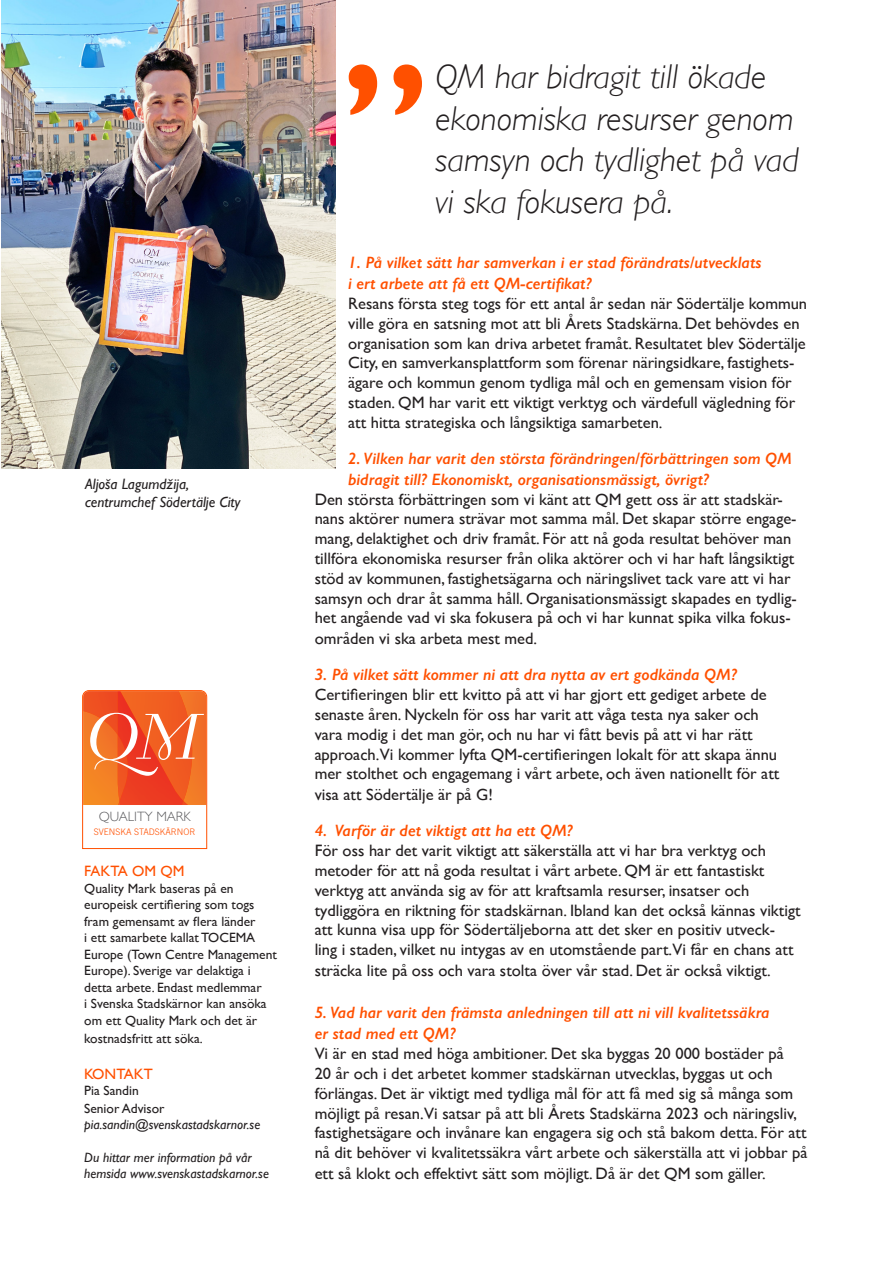
<style>
.page{position:relative;width:893px;height:1263px;background:#fff}
.page>*{position:absolute;margin:0;border:0;box-sizing:border-box;transform-origin:0 0}
.t1{font:63.45px "Bellevue BQ";color:#fff}
.t2{font:italic 300 34.5px "Gill Sans";color:#231f20}
.t3{font:16.5px/20px "Gill Sans";color:#231f20}
.t4{font:italic 600 16.5px "Gill Sans";color:#ff5000}
.t5{font:italic 15px "Gill Sans";color:#231f20}
.t6{font:15px "Gill Sans";color:#ff5000}
.t7{font:13.5px/16.5px "Gill Sans";color:#231f20}
.t8{font:italic 13.5px/16.2px "Gill Sans";color:#231f20}
.t9{font:300 13.5px "Gill Sans";color:#5a5a5d}
.t10{font:300 9px "Trade Gothic LT Std";color:#ff5000}
</style>
<div class="page">
<img style="left:1px;top:0;width:334px;height:468px">
<svg style="left:82px;top:690px;width:125px;height:159px"></svg>
<svg style="left:349px;top:64px;width:73px;height:51px"></svg>
<p class="t5" style="left:85px;top:475px;width:106px">Aljoša Lagumdžija,</p>
<p class="t5" style="left:85px;top:493px;width:157px">centrumchef Södertälje City</p>
<p class="t1" style="left:79px;top:702px;width:114px">QM</p>
<p class="t9" style="left:99px;top:806px;width:93px">QUALITY MARK</p>
<p class="t10" style="left:94px;top:826px;width:103px">SVENSKA STADSKÄRNOR</p>
<p class="t6" style="left:84px;top:862px;width:102px">FAKTA OM QM</p>
<p class="t7" style="left:84px;top:880px;width:194px">Quality Mark baseras på en europeisk certifiering som togs fram gemensamt av flera länder<br>i ett samarbete kallat TOCEMA<br>Europe (Town Centre Management<br>Europe). Sverige var delaktiga i detta arbete. Endast medlemmar<br>i Svenska Stadskärnor kan ansöka om ett Quality Mark och det är</p>
<p class="t7" style="left:84px;top:1030px;width:120px">kostnadsfritt att söka.</p>
<p class="t6" style="left:84px;top:1065px;width:70px">KONTAKT</p>
<p class="t7" style="left:84px;top:1082px;width:56px">Pia Sandin</p>
<p class="t7" style="left:84px;top:1100px;width:82px">Senior Advisor</p>
<p class="t8" style="left:84px;top:1117px;width:178px">pia.sandin@svenskastadskarnor.se</p>
<p class="t8" style="left:84px;top:1149px;width:186px">Du hittar mer information på vår hemsida www.svenskastadskarnor.se</p>
<p class="t2" style="left:435px;top:57px;width:332px">QM har bidragit till ökade</p>
<p class="t2" style="left:435px;top:99px;width:360px">ekonomiska resurser genom</p>
<p class="t2" style="left:435px;top:140px;width:365px">samsyn och tydlighet på vad</p>
<p class="t2" style="left:435px;top:182px;width:239px">vi ska fokusera på.</p>
<p class="t4" style="left:348px;top:253px;width:415px">1. På vilket sätt har samverkan i er stad förändrats/utvecklats</p>
<p class="t4" style="left:348px;top:274px;width:245px">i ert arbete att få ett QM-certifikat?</p>
<p class="t3" style="left:348px;top:293px;width:460px">Resans första steg togs för ett antal år sedan när Södertälje kommun ville göra en satsning mot att bli Årets Stadskärna. Det behövdes en organisation som kan driva arbetet framåt. Resultatet blev Södertälje City, en samverkansplattform som förenar näringsidkare, fastighets&shy;ägare och kommun genom tydliga mål och en gemensam vision för staden. QM har varit ett viktigt verktyg och värdefull vägledning för att hitta strategiska och långsiktiga samarbeten.</p>
<p class="t4" style="left:348px;top:448px;width:445px">2. Vilken har varit den största förändringen/förbättringen som QM</p>
<p class="t4" style="left:348px;top:469px;width:362px">bidragit till? Ekonomiskt, organisationsmässigt, övrigt?</p>
<p class="t3" style="left:315px;top:489px;width:484px">Den största förbättringen som vi känt att QM gett oss är att stadskär&shy;nans aktörer numera strävar mot samma mål. Det skapar större engage&shy;mang, delaktighet och driv framåt. För att nå goda resultat behöver man tillföra ekonomiska resurser från olika aktörer och vi har haft långsiktigt stöd av kommunen, fastighetsägarna och näringslivet tack vare att vi har samsyn och drar åt samma håll. Organisationsmässigt skapades en tydlig&shy;het angående vad vi ska fokusera på och vi har kunnat spika vilka fokus&shy;områden vi ska arbeta mest med.</p>
<p class="t4" style="left:315px;top:665px;width:424px">3. På vilket sätt kommer ni att dra nytta av ert godkända QM?</p>
<p class="t3" style="left:315px;top:684px;width:453px">Certifieringen blir ett kvitto på att vi har gjort ett gediget arbete de</p>
<p class="t3" style="left:315px;top:704px;width:446px">senaste åren. Nyckeln för oss har varit att våga testa nya saker och</p>
<p class="t3" style="left:315px;top:724px;width:439px">vara modig i det man gör, och nu har vi fått bevis på att vi har rätt</p>
<p class="t3" style="left:315px;top:744px;width:466px">approach.Vi kommer lyfta QM-certifieringen lokalt för att skapa ännu mer stolthet och engagemang i vårt arbete, och även nationellt för att</p>
<p class="t3" style="left:315px;top:785px;width:180px">visa att Södertälje är på G!</p>
<p class="t4" style="left:315px;top:821px;width:260px">4. Varför är det viktigt att ha ett QM?</p>
<p class="t3" style="left:315px;top:840px;width:453px">För oss har det varit viktigt att säkerställa att vi har bra verktyg och</p>
<p class="t3" style="left:315px;top:860px;width:451px">metoder för att nå goda resultat i vårt arbete. QM är ett fantastiskt</p>
<p class="t3" style="left:315px;top:880px;width:436px">verktyg att använda sig av för att kraftsamla resurser, insatser och</p>
<p class="t3" style="left:315px;top:900px;width:487px">tydliggöra en riktning för stadskärnan. Ibland kan det också kännas viktigt att kunna visa upp för Södertäljeborna att det sker en positiv utveck&shy;ling i staden, vilket nu intygas av en utomstående part.Vi får en chans att sträcka lite på oss och vara stolta över vår stad. Det är också viktigt.</p>
<p class="t4" style="left:315px;top:1003px;width:457px">5. Vad har varit den främsta anledningen till att ni vill kvalitetssäkra</p>
<p class="t4" style="left:315px;top:1024px;width:142px">er stad med ett QM?</p>
<p class="t3" style="left:315px;top:1043px;width:494px">Vi är en stad med höga ambitioner. Det ska byggas 20 000 bostäder på<br>20 år och i det arbetet kommer stadskärnan utvecklas, byggas ut och förlängas. Det är viktigt med tydliga mål för att få med sig så många som möjligt på resan.Vi satsar på att bli Årets Stadskärna 2023 och näringsliv, fastighetsägare och invånare kan engagera sig och stå bakom detta. För att nå dit behöver vi kvalitetssäkra vårt arbete och säkerställa att vi jobbar på ett så klokt och effektivt sätt som möjligt. Då är det QM som gäller.</p>
</div>
